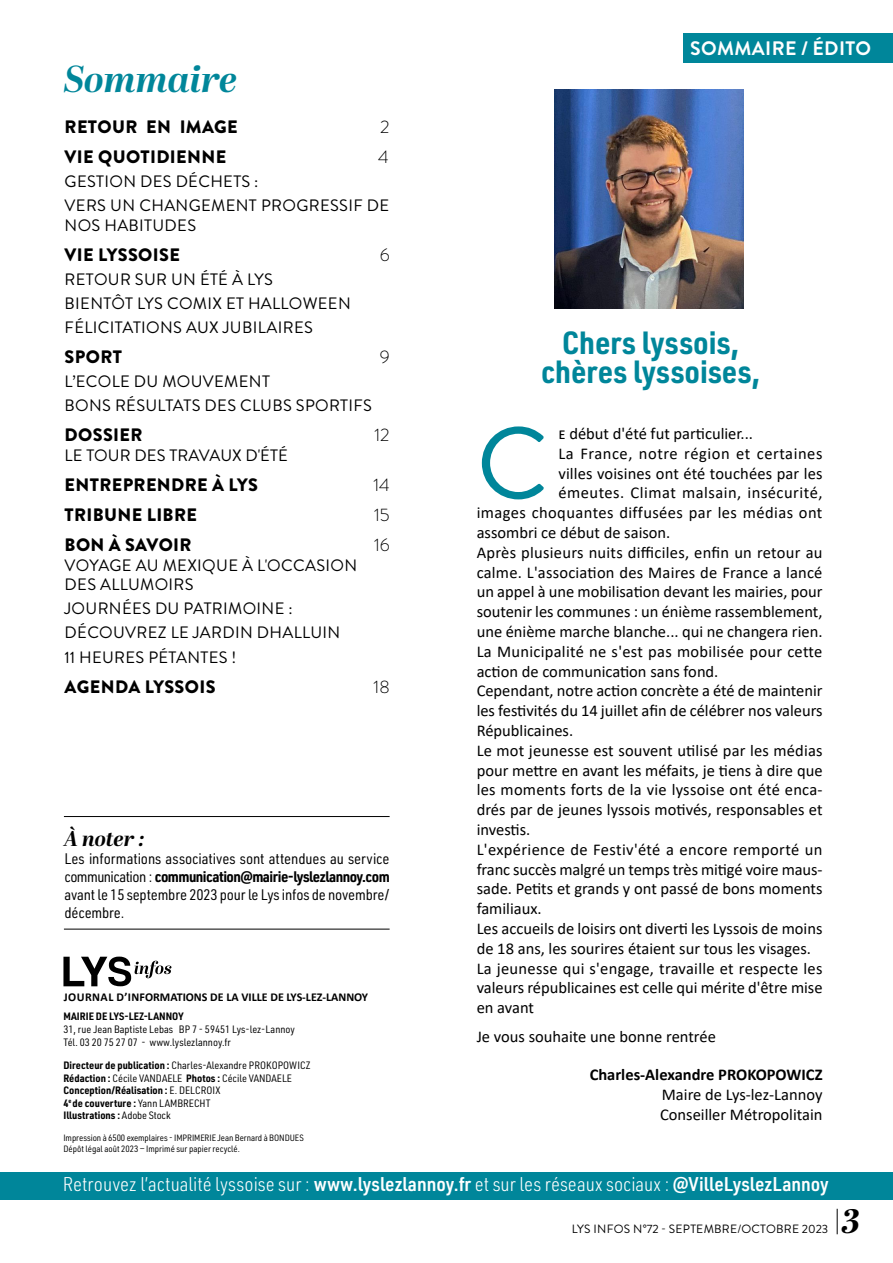
<style>
.page{position:relative;width:893px;height:1263px;background:#fff}
.page>*{position:absolute;margin:0;border:0;box-sizing:border-box;transform-origin:0 0}
.t1{font:101.4px "Brandon Grotesque";color:#00869a}
.t2{font:italic 700 37.5px "Abril Display";color:#00869a}
.t3{font:italic 700 33.75px "Abril Display";color:#000}
.t4{font:700 31.5px/28.5px "URWDIN Semi Cond";color:#00869a;text-align:center}
.t5{font:italic 700 21.3px "Abril Display";color:#000}
.t6{font:300 19.5px "URWDIN Semi Cond";color:#fff}
.t7{font:700 19.5px "Brandon Grotesque";letter-spacing:.02em;color:#fff}
.t8{font:900 18px "Brandon Grotesque";letter-spacing:.02em;color:#000}
.t9{font:300 18px "Brandon Grotesque";color:#000}
.t10{font:16.5px/19.8px "Calibri";color:#000}
.t11{font:16.5px/24px "Brandon Grotesque";letter-spacing:.02em;color:#000}
.t12{font:16.5px "Calibri";letter-spacing:.02em;color:#000}
.t13{font:16.5px "Calibri";letter-spacing:.025em;color:#000}
.t14{font:16.5px "Calibri";letter-spacing:.03em;color:#000}
.t15{font:16.5px "Calibri";letter-spacing:.035em;color:#000}
.t16{font:700 16.5px "Calibri";color:#000}
.t17{font:15px/18px "URWDIN Semi Cond";letter-spacing:-.01em;color:#000;text-align:justify}
.t18{font:700 12px "Calibri";color:#000}
.t19{font:12px "Brandon Grotesque";letter-spacing:.02em;color:#000}
.t20{font:700 10.5px/12.6px "URWDIN Semi Cond";color:#000}
.t21{font:10.5px/12.6px "URWDIN Semi Cond";color:#000}
.t22{font:9px/10.8px "URWDIN Semi Cond";color:#000}
.s1{font-weight:700}
.s2{font-weight:400}
.s3{font-weight:600}
</style>
<div class="page">
<div style="left:0;top:1172px;width:893px;height:27px;background:#00869a"></div>
<img style="left:555px;top:89px;width:189px;height:219px">
<svg style="left:837px;top:1209px;width:1px;height:25px"></svg>
<div style="left:684px;top:33px;width:209px;height:30px;background:#00869a"></div>
<hr style="left:64px;top:929px;width:326px;height:1px;background:#000">
<hr style="left:64px;top:816px;width:326px;height:1px;background:#000">
<svg style="left:63px;top:956px;width:108px;height:30px"></svg>
<h2 class="t2" style="left:64px;top:52px;width:175px">Sommaire</h2>
<p class="t8" style="left:65px;top:114px;width:175px">RETOUR EN IMAGE</p>
<p class="t9" style="left:380px;top:114px;width:11px">2</p>
<p class="t8" style="left:65px;top:144px;width:163px">VIE QUOTIDIENNE</p>
<p class="t9" style="left:378px;top:144px;width:12px">4</p>
<p class="t11" style="left:65px;top:169px;width:326px">GESTION DES DÉCHETS :<br>VERS UN CHANGEMENT PROGRESSIF DE</p>
<p class="t11" style="left:65px;top:213px;width:133px">NOS HABITUDES</p>
<p class="t8" style="left:65px;top:242px;width:117px">VIE LYSSOISE</p>
<p class="t9" style="left:380px;top:242px;width:11px">6</p>
<p class="t11" style="left:65px;top:267px;width:288px">RETOUR SUR UN ÉTÉ À LYS<br>BIENTÔT LYS COMIX ET HALLOWEEN<br>FÉLICITATIONS AUX JUBILAIRES</p>
<p class="t8" style="left:65px;top:344px;width:59px">SPORT</p>
<p class="t9" style="left:380px;top:344px;width:11px">9</p>
<p class="t11" style="left:65px;top:369px;width:309px">L’ECOLE DU MOUVEMENT<br>BONS RÉSULTATS DES CLUBS SPORTIFS</p>
<p class="t8" style="left:65px;top:422px;width:79px">DOSSIER</p>
<p class="t9" style="left:374px;top:422px;width:17px">12</p>
<p class="t11" style="left:65px;top:443px;width:225px">LE TOUR DES TRAVAUX D'ÉTÉ</p>
<p class="t8" style="left:65px;top:472px;width:195px">ENTREPRENDRE À LYS</p>
<p class="t9" style="left:373px;top:472px;width:18px">14</p>
<p class="t8" style="left:65px;top:502px;width:134px">TRIBUNE LIBRE</p>
<p class="t9" style="left:374px;top:502px;width:17px">15</p>
<p class="t8" style="left:65px;top:532px;width:129px">BON À SAVOIR</p>
<p class="t9" style="left:374px;top:532px;width:17px">16</p>
<p class="t11" style="left:65px;top:555px;width:294px;line-height:19.8px">VOYAGE AU MEXIQUE À L'OCCASION<br>DES ALLUMOIRS</p>
<p class="t11" style="left:65px;top:597px;width:277px">JOURNÉES DU PATRIMOINE :<br>DÉCOUVREZ LE JARDIN DHALLUIN<br>11 HEURES PÉTANTES !</p>
<p class="t8" style="left:65px;top:673px;width:152px">AGENDA LYSSOIS</p>
<p class="t9" style="left:374px;top:674px;width:18px">18</p>
<p class="t5" style="left:64px;top:824px;width:81px">À noter :</p>
<p class="t17" style="left:64px;top:850px;width:327px">Les informations associatives sont attendues au service communication : <span class="s1">communication@mairie-lyslezlannoy.com </span>avant le 15 septembre 2023 pour le Lys infos de novembre/ décembre.</p>
<p class="t18" style="left:64px;top:988px;width:306px">JOURNAL D’INFORMATIONS DE LA VILLE DE LYS-LEZ-LANNOY</p>
<p class="t20" style="left:63px;top:1010px;width:122px">MAIRIE DE LYS-LEZ-LANNOY</p>
<p class="t21" style="left:63px;top:1023px;width:233px">31, rue Jean Baptiste Lebas BP 7 - 59451 Lys-lez-Lannoy<br>Tél. 03 20 75 27 07 - www.lyslezlannoy.fr</p>
<p class="t20" style="left:63px;top:1058px;width:249px">Directeur de publication : <span class="s2">Charles-Alexandre PROKOPOWICZ </span>Rédaction : <span class="s2">Cécile VANDAELE</span> Photos : <span class="s2">Cécile VANDAELE </span>Conception/Réalisation : <span class="s2">E. DELCROIX<br></span>4<sup>e</sup> de couverture : <span class="s2">Yann LAMBRECHT<br></span>Illustrations : <span class="s2">Adobe Stock</span></p>
<p class="t22" style="left:63px;top:1132px;width:242px">Impression à 6500 exemplaires - IMPRIMERIE Jean Bernard à BONDUES<br>Dépôt légal août 2023 — Imprimé sur papier recyclé.</p>
<p class="t7" style="left:690px;top:35px;width:183px">SOMMAIRE / ÉDITO</p>
<h3 class="t4" style="left:541px;top:327px;width:220px">Chers lyssois, chères lyssoises,</h3>
<h1 class="t1" style="left:477px;top:394px;width:73px">C</h1>
<p class="t10" style="left:558px;top:423px;width:196px">e début d'été fut particulier...</p>
<p class="t15" style="left:558px;top:442px;width:266px">La France, notre région et certaines</p>
<p class="t10" style="left:558px;top:463px;width:266px">villes voisines ont été touchées par les</p>
<p class="t14" style="left:558px;top:481px;width:265px">émeutes. Climat malsain, insécurité,</p>
<p class="t13" style="left:477px;top:501px;width:347px">images choquantes diffusées par les médias ont</p>
<p class="t10" style="left:477px;top:522px;width:195px">assombri ce début de saison.</p>
<p class="t10" style="left:477px;top:542px;width:347px">Après plusieurs nuits difficiles, enfin un retour au</p>
<p class="t10" style="left:477px;top:562px;width:347px">calme. L'association des Maires de France a lancé</p>
<p class="t10" style="left:477px;top:582px;width:347px">un appel à une mobilisation devant les mairies, pour</p>
<p class="t10" style="left:477px;top:601px;width:347px">soutenir les communes : un énième rassemblement,</p>
<p class="t10" style="left:477px;top:621px;width:347px">une énième marche blanche... qui ne changera rien.</p>
<p class="t12" style="left:477px;top:640px;width:347px">La Municipalité ne s'est pas mobilisée pour cette</p>
<p class="t10" style="left:477px;top:661px;width:243px">action de communication sans fond.</p>
<p class="t10" style="left:477px;top:681px;width:347px">Cependant, notre action concrète a été de maintenir</p>
<p class="t10" style="left:477px;top:700px;width:347px">les festivités du 14 juillet afin de célébrer nos valeurs</p>
<p class="t10" style="left:477px;top:720px;width:98px">Républicaines.</p>
<p class="t10" style="left:477px;top:740px;width:347px">Le mot jeunesse est souvent utilisé par les médias</p>
<p class="t10" style="left:477px;top:760px;width:347px">pour mettre en avant les méfaits, je tiens à dire que</p>
<p class="t10" style="left:477px;top:780px;width:347px">les moments forts de la vie lyssoise ont été enca-</p>
<p class="t10" style="left:477px;top:799px;width:347px">drés par de jeunes lyssois motivés, responsables et</p>
<p class="t10" style="left:477px;top:819px;width:55px">investis.</p>
<p class="t12" style="left:477px;top:838px;width:347px">L'expérience de Festiv'été a encore remporté un</p>
<p class="t10" style="left:477px;top:859px;width:347px">franc succès malgré un temps très mitigé voire maus-</p>
<p class="t10" style="left:477px;top:879px;width:347px">sade. Petits et grands y ont passé de bons moments</p>
<p class="t10" style="left:477px;top:898px;width:67px">familiaux.</p>
<p class="t10" style="left:477px;top:918px;width:347px">Les accueils de loisirs ont diverti les Lyssois de moins</p>
<p class="t10" style="left:477px;top:938px;width:336px">de 18 ans, les sourires étaient sur tous les visages.</p>
<p class="t10" style="left:477px;top:958px;width:347px">La jeunesse qui s'engage, travaille et respecte les</p>
<p class="t10" style="left:477px;top:978px;width:347px">valeurs républicaines est celle qui mérite d'être mise</p>
<p class="t10" style="left:477px;top:997px;width:59px">en avant</p>
<p class="t10" style="left:477px;top:1026px;width:241px">Je vous souhaite une bonne rentrée</p>
<p class="t16" style="left:590px;top:1063px;width:234px">Charles-Alexandre PROKOPOWICZ</p>
<p class="t10" style="left:660px;top:1084px;width:164px">Maire de Lys-lez-Lannoy<br>Conseiller Métropolitain</p>
<p class="t6" style="left:63px;top:1171px;width:768px">Retrouvez l’actualité lyssoise sur : <span class="s3">www.lyslezlannoy.fr</span> et sur les réseaux sociaux : <span class="s3">@VilleLyslezLannoy</span></p>
<p class="t19" style="left:572px;top:1221px;width:258px">LYS INFOS N°72 - SEPTEMBRE/OCTOBRE 2023</p>
<h3 class="t3" style="left:842px;top:1198px;width:20px">3</h3>
</div>
